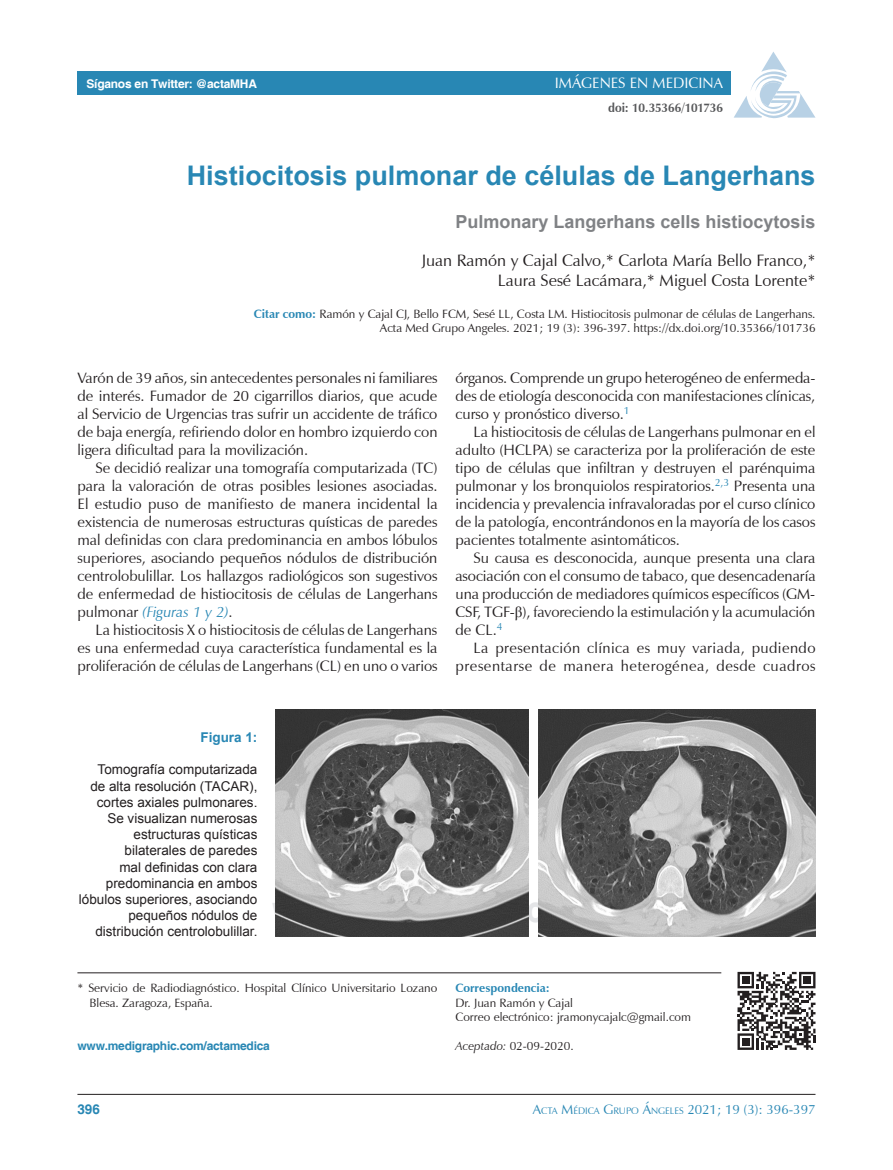
<style>
.page{position:relative;width:893px;height:1170px;background:#fff}
.page>*{position:absolute;margin:0;border:0;box-sizing:border-box;transform-origin:0 0}
.TITULO{font:700 27px "Arial";color:#2887b4}
.Título_inglés{font:700 18px "Arial";color:#808285}
.Autores{font:16.5px/19.8px "Zapf Humanist 601 BT";color:#231f20;text-align:right}
.A-TEXTO{font:15px/18px "Zapf Humanist 601 BT";color:#231f20;text-align:justify}
._1er_Párrafo{font:15px/18px "Zapf Humanist 601 BT";color:#231f20;text-align:justify}
.A-TEXTO-2{font:15px/18px "Zapf Humanist 601 BT";letter-spacing:.035em;color:#231f20;text-align:right}
.Sección{font:15px "Zapf Humanist 601 BT";color:#fff}
.PIE_-_FIGURA{font:13.5px/16.2px "Arial";color:#231f20;text-align:right}
.Paginación{font:13.5px "Zapf Humanist 601 BT";color:#2887b4}
.PIE_-_FIGURA-2{font:700 13.5px "Arial";color:#2887b4}
.t1{font:700 13.5px "Helvetica";color:#2887b4}
.DOI{font:700 12.6px "Zapf Humanist 601 BT";letter-spacing:-.005em;color:#57585a;scale:.95 1}
.Citar_como{font:12px/14.4px "Zapf Humanist 601 BT";color:#231f20;text-align:right}
.Cargos{font:12px/14.4px "Zapf Humanist 601 BT";color:#231f20}
.Correspondencia{font:12px "Zapf Humanist 601 BT";color:#231f20}
.Medigraphic{font:700 12px "Helvetica";letter-spacing:-.02em;color:#2887b4}
.Twitter{font:700 12px "Helvetica";letter-spacing:-.02em;color:#fff}
.Recibido{font:12px "Zapf Humanist 601 BT";color:#231f20}
.Correspondencia-2{font:700 12px "Zapf Humanist 601 BT";color:#2887b4}
.s1{font-weight:700;color:#2887b4}
.s2{font-family:"Times New Roman"}
.s3{font-style:italic;color:#2887b4}
.s4{font-style:italic}
.s5{font-size:9.45px}
</style>
<div class="page">
<div style="left:77px;top:72px;width:654px;height:23px;background:#2887b4"></div>
<svg style="left:734px;top:52px;width:81px;height:67px"></svg>
<hr style="left:77px;top:1093px;width:738px;height:1px;background:#231f20">
<hr style="left:77px;top:972px;width:644px;height:1px;background:#231f20">
<img style="left:275px;top:709px;width:254px;height:227px">
<img style="left:538px;top:709px;width:277px;height:227px">
<svg style="left:737px;top:971px;width:78px;height:78px"></svg>
<p class="Twitter" style="left:86px;top:76px;width:172px">Síganos en Twitter: @actaMHA</p>
<p class="Sección" style="left:555px;top:74px;width:170px">IMÁGENES EN MEDICINA</p>
<p class="DOI" style="left:608px;top:100px;width:122px">doi: 10.35366/101736</p>
<p class="TITULO" style="left:187px;top:156px;width:630px">Histiocitosis pulmonar de células de Langerhans</p>
<p class="Título_inglés" style="left:455px;top:209px;width:362px">Pulmonary Langerhans cells histiocytosis</p>
<p class="Autores" style="left:422px;top:250px;width:395px">Juan Ramón y Cajal Calvo,* Carlota María Bello Franco,*<br>Laura Sesé Lacámara,* Miguel Costa Lorente*</p>
<p class="Citar_como" style="left:254px;top:306px;width:563px"><span class="s1">Citar como:</span> Ramón y Cajal CJ, Bello FCM, Sesé LL, Costa LM. Histiocitosis pulmonar de células de Langerhans.<br>Acta Med Grupo Angeles. 2021; 19 (3): 396-397. https://dx.doi.org/10.35366/101736</p>
<p class="A-TEXTO" style="left:455px;top:368px;width:361px">órganos. Comprende un grupo heterogéneo de enfermeda&shy;des de etiología desconocida con manifestaciones clínicas, curso y pronóstico diverso.<sup>1</sup></p>
<p class="A-TEXTO" style="left:455px;top:422px;width:362px;text-indent:18px">La histiocitosis de células de Langerhans pulmonar en el adulto (HCLPA) se caracteriza por la proliferación de este tipo de células que infiltran y destruyen el parénquima pulmonar y los bronquiolos respiratorios.<sup>2,3</sup> Presenta una incidencia y prevalencia infravaloradas por el curso clínico de la patología, encontrándonos en la mayoría de los casos pacientes totalmente asintomáticos.</p>
<p class="A-TEXTO" style="left:455px;top:548px;width:362px;text-indent:18px">Su causa es desconocida, aunque presenta una clara asociación con el consumo de tabaco, que desencadenaría una producción de mediadores químicos específicos (GM-CSF, TGF-<span class="s2">β</span>), favoreciendo la estimulación y la acumulación de CL.<sup>4</sup></p>
<p class="A-TEXTO-2" style="left:455px;top:638px;width:362px">La presentación clínica es muy variada, pudiendo presentarse de manera heterogénea, desde cuadros</p>
<p class="_1er_Párrafo" style="left:77px;top:368px;width:362px">Varón de 39 años, sin antecedentes personales ni familiares de interés. Fumador de 20 cigarrillos diarios, que acude al Servicio de Urgencias tras sufrir un accidente de tráfico de baja energía, refiriendo dolor en hombro izquierdo con ligera dificultad para la movilización.</p>
<p class="A-TEXTO" style="left:77px;top:458px;width:362px;text-indent:18px">Se decidió realizar una tomografía computarizada (TC) para la valoración de otras posibles lesiones asociadas.<br>El estudio puso de manifiesto de manera incidental la existencia de numerosas estructuras quísticas de paredes mal definidas con clara predominancia en ambos lóbulos superiores, asociando pequeños nódulos de distribución centrolobulillar. Los hallazgos radiológicos son sugestivos de enfermedad de histiocitosis de células de Langerhans pulmonar <span class="s3">(Figuras 1 y 2)</span>.</p>
<p class="A-TEXTO" style="left:77px;top:620px;width:362px;text-indent:18px">La histiocitosis X o histiocitosis de células de Langerhans es una enfermedad cuya característica fundamental es la proliferación de células de Langerhans (CL) en uno o varios</p>
<p class="PIE_-_FIGURA-2" style="left:200px;top:727px;width:59px">Figura 1:</p>
<p class="PIE_-_FIGURA" style="left:79px;top:761px;width:180px">Tomografía computarizada<br>de alta resolución (TACAR), cortes axiales pulmonares.<br>Se visualizan numerosas estructuras quísticas bilaterales de paredes<br>mal definidas con clara predominancia en ambos lóbulos superiores, asociando pequeños nódulos de distribución centrolobulillar.</p>
<p class="Cargos" style="left:89px;top:980px;width:349px;text-indent:-12px">* Servicio de Radiodiagnóstico. Hospital Clínico Universitario Lozano<br>Blesa. Zaragoza, España.</p>
<p class="Medigraphic" style="left:77px;top:1038px;width:194px">www.medigraphic.com/actamedica</p>
<p class="Correspondencia-2" style="left:455px;top:980px;width:96px">Correspondencia:</p>
<p class="Correspondencia" style="left:455px;top:995px;width:119px">Dr. Juan Ramón y Cajal</p>
<p class="Correspondencia" style="left:455px;top:1009px;width:237px">Correo electrónico: jramonycajalc@gmail.com</p>
<p class="Recibido" style="left:455px;top:1038px;width:120px"><span class="s4">Aceptado:</span> 02-09-2020.</p>
<p class="t1" style="left:77px;top:1100px;width:24px">396</p>
<p class="Paginación" style="left:533px;top:1101px;width:284px">A<span class="s5">CTA</span> M<span class="s5">ÉDICA</span> G<span class="s5">RUPO</span> Á<span class="s5">NGELES</span> 2021; 19 (3): 396-397</p>
</div>
